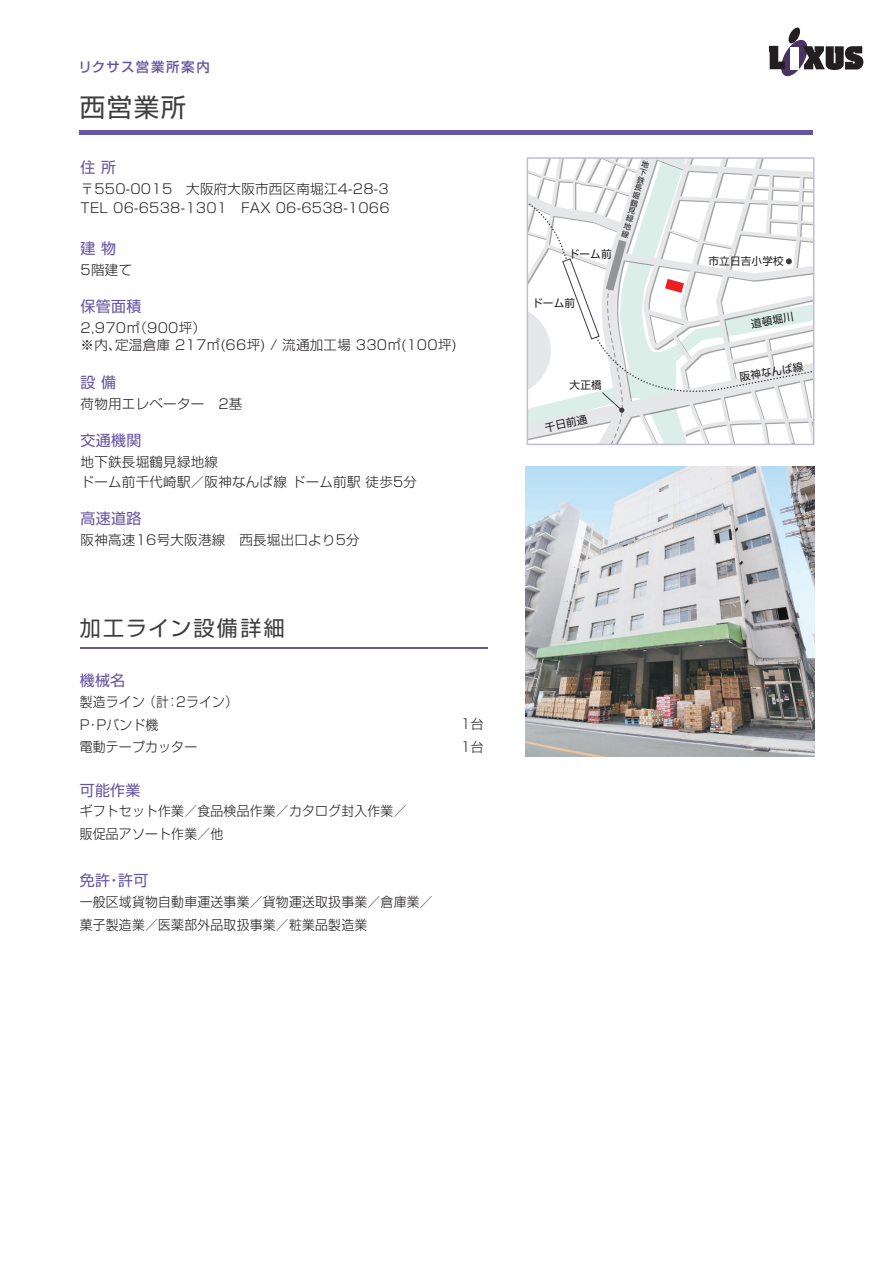
<style>
.page{position:relative;width:893px;height:1263px;background:#fff}
.page>*{position:absolute;margin:0;border:0;box-sizing:border-box;transform-origin:0 0}
.t1{font:25.5px "Shin Go Pro";color:#3e3e3f}
.t2{font:21px "Shin Go Pro";letter-spacing:.105em;color:#3e3e3f}
.t3{font:15px "Shin Go Pro";letter-spacing:.02em;color:#6755a3}
.t4{font:300 13.5px/19.5px "Shin Go Pro";letter-spacing:.02em;color:#231f20}
.t5{font:300 13.5px/22.5px "Shin Go Pro";letter-spacing:.02em;color:#231f20;scale:.95 1}
.t6{font:500 13.5px "Shin Go Pro";letter-spacing:.105em;color:#6755a3}
.t7{font:10.65px "Shin Go Pro";letter-spacing:.02em;color:#231f20}
.t8{font:7.5px/7.9px "Shin Go Pro";color:#231f20;text-align:justify}
</style>
<div class="page">
<hr style="left:80px;top:131px;width:733px;height:4px;background:#6755a3">
<hr style="left:80px;top:647px;width:408px;height:1px;background:#6755a3">
<svg style="left:769px;top:28px;width:94px;height:48px"></svg>
<img style="left:526px;top:467px;width:289px;height:289px">
<svg style="left:530px;top:160px;width:281px;height:282px"></svg>
<svg style="left:530px;top:196px;width:281px;height:206px"></svg>
<svg style="left:643px;top:160px;width:10px;height:7px"></svg>
<div style="left:527px;top:157px;width:287px;height:288px;border:2px solid #c2badb"></div>
<svg style="left:562px;top:240px;width:65px;height:204px"></svg>
<svg style="left:786px;top:258px;width:6px;height:6px"></svg>
<p class="t6" style="left:78px;top:56px;width:133px">リクサス営業所案内</p>
<h1 class="t1" style="left:80px;top:86px;width:108px">西営業所</h1>
<p class="t3" style="left:81px;top:155px;width:37px">住 所</p>
<p class="t4" style="left:81px;top:177px;width:311px">〒550-0015　大阪府大阪市西区南堀江4-28-3<br>TEL 06-6538-1301　FAX 06-6538-1066</p>
<p class="t3" style="left:81px;top:236px;width:37px">建 物</p>
<p class="t4" style="left:81px;top:258px;width:53px">5階建て</p>
<p class="t3" style="left:81px;top:294px;width:62px">保管面積</p>
<p class="t4" style="left:81px;top:317px;width:378px;line-height:17.5px">2,970㎡（900坪）<br>※内、定温倉庫 217㎡(66坪) / 流通加工場 330㎡(100坪)</p>
<p class="t3" style="left:81px;top:370px;width:37px">設 備</p>
<p class="t4" style="left:81px;top:392px;width:163px">荷物用エレベーター　2基</p>
<p class="t3" style="left:81px;top:428px;width:62px">交通機関</p>
<p class="t4" style="left:81px;top:450px;width:338px;line-height:20.2px">地下鉄長堀鶴見緑地線<br>ドーム前千代崎駅／阪神なんば線 ドーム前駅 徒歩5分</p>
<p class="t3" style="left:81px;top:506px;width:62px">高速道路</p>
<p class="t4" style="left:81px;top:529px;width:281px">阪神高速16号大阪港線　西長堀出口より5分</p>
<h2 class="t2" style="left:80px;top:611px;width:207px">加工ライン設備詳細</h2>
<p class="t3" style="left:80px;top:668px;width:47px">機械名</p>
<p class="t5" style="left:80px;top:689px;width:168px">製造ライン （計：2ライン）<br>P・Pバンド機<br>電動テープカッター　</p>
<p class="t3" style="left:80px;top:778px;width:62px">可能作業</p>
<p class="t5" style="left:80px;top:798px;width:345px">ギフトセット作業／食品検品作業／カタログ封入作業／販促品アソート作業／他</p>
<p class="t3" style="left:80px;top:868px;width:70px">免許・許可</p>
<p class="t5" style="left:80px;top:889px;width:373px">一般区域貨物自動車運送事業／貨物運送取扱事業／倉庫業／菓子製造業／医薬部外品取扱事業／粧業品製造業</p>
<p class="t5" style="left:461px;top:711px;width:26px">1台<br>1台</p>
<p class="t7" style="left:569px;top:245px;width:44px">ドーム前</p>
<p class="t8" style="left:643px;top:159px;width:5px;rotate:16deg">地下鉄長堀鶴見緑地線</p>
<p class="t7" style="left:532px;top:295px;width:44px">ドーム前</p>
<p class="t7" style="left:570px;top:376px;width:34px">大正橋</p>
<p class="t7" style="left:543px;top:419px;width:44px;rotate:-11deg">千日前通</p>
<p class="t7" style="left:708px;top:252px;width:77px">市立日吉小学校</p>
<p class="t7" style="left:750px;top:315px;width:44px;rotate:-9deg">道頓堀川</p>
<p class="t7" style="left:738px;top:369px;width:66px;rotate:-10deg">阪神なんば線</p>
</div>
